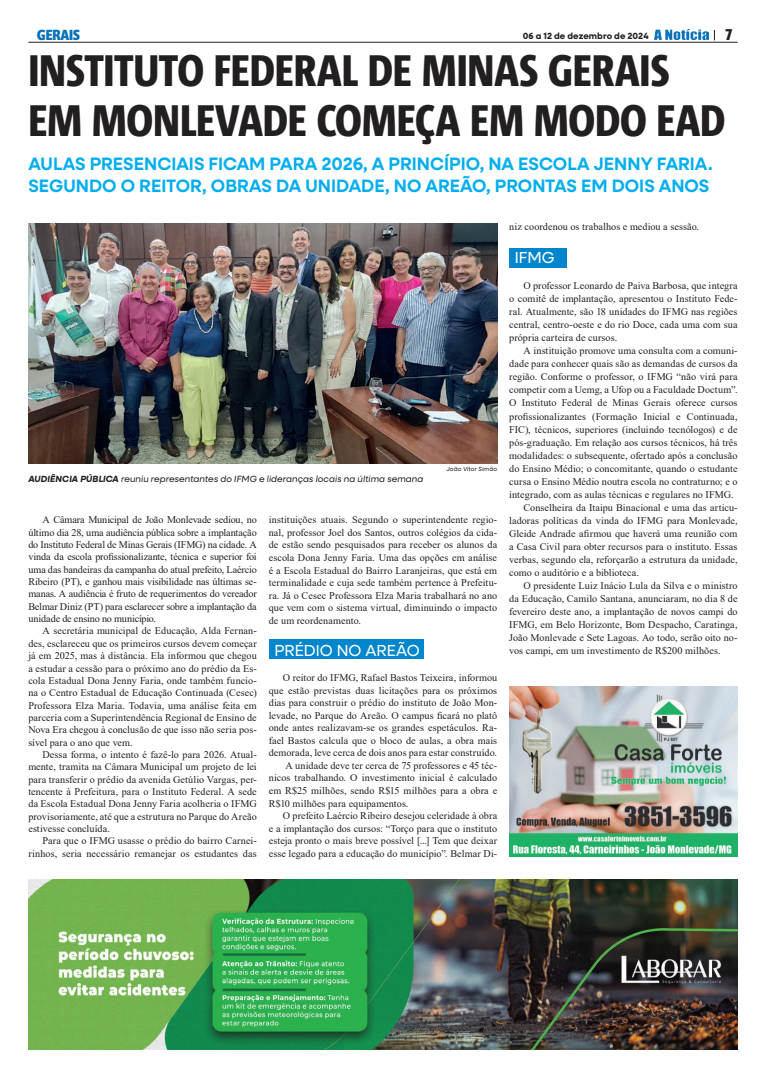
<style>
.page{position:relative;width:766px;height:1078px;background:#fff}
.page>*{position:absolute;margin:0;border:0;box-sizing:border-box;transform-origin:0 0}
.t1{font:800 44px/50px "Corpid Cd";letter-spacing:-.005em;color:#231f20}
.t2{font:600 18px/21.6px "Neulis Sans";color:#00aeef}
.t3{font:16px "Neulis Sans";color:#fff}
.t4{font:700 16px "Prenton RP Cond";color:#231f20}
.t5{font:700 15px "Prenton RP Cond";color:#0672bb}
.t6{font:10.2px/12.3px "Times New Roman";letter-spacing:.005em;color:#231f20;text-align:justify}
.t7{font:italic 9px "Neulis Sans";letter-spacing:.01em;color:#231f20}
.t8{font:700 9px "Neulis Sans";letter-spacing:.01em;color:#231f20}
.t9{font:italic 6px "Neulis Sans";letter-spacing:.02em;color:#231f20}
.s1{font-weight:700}
</style>
<div class="page">
<img style="left:654px;top:30px;width:54px;height:9px">
<hr style="left:28px;top:42px;width:709px;height:1px;background:#231f20">
<img style="left:28px;top:879px;width:709px;height:170px">
<img style="left:28px;top:223px;width:469px;height:240px">
<img style="left:509px;top:686px;width:228px;height:170px">
<div style="left:269px;top:639px;width:154px;height:20px;background:#0086cc"></div>
<div style="left:509px;top:248px;width:57px;height:20px;background:#0086cc"></div>
<h3 class="t5" style="left:37px;top:25px;width:44px">GERAIS</h3>
<p class="t8" style="left:522px;top:29px;width:127px">06 a 12 de dezembro de 2024</p>
<h3 class="t4" style="left:725px;top:24px;width:8px">7</h3>
<h1 class="t1" style="left:28px;top:46px;width:698px">INSTITUTO FEDERAL DE MINAS GERAIS<br>EM MONLEVADE COMEÇA EM MODO EAD</h1>
<h2 class="t2" style="left:28px;top:152px;width:685px">AULAS PRESENCIAIS FICAM PARA 2026, A PRINCÍPIO, NA ESCOLA JENNY FARIA.<br>SEGUNDO O REITOR, OBRAS DA UNIDADE, NO AREÃO, PRONTAS EM DOIS ANOS</h2>
<p class="t9" style="left:446px;top:465px;width:52px">João Vítor Simão</p>
<p class="t7" style="left:28px;top:472px;width:396px"><span class="s1">AUDIÊNCIA PÚBLICA</span> reuniu representantes do IFMG e lideranças locais na última semana</p>
<p class="t6" style="left:28px;top:513px;width:230px;text-indent:14px">A Câmara Municipal de João Monlevade sediou, no último dia 28, uma audiência pública sobre a implantação do Instituto Federal de Minas Gerais (IFMG) na cidade. A vinda da escola profissionalizante, técnica e superior foi uma das bandeiras da campanha do atual prefeito, Laércio Ribeiro (PT), e ganhou mais visibilidade nas últimas se&shy;manas. A audiência é fruto de requerimentos do vereador Belmar Diniz (PT) para esclarecer sobre a implantação da unidade de ensino no município.</p>
<p class="t6" style="left:28px;top:624px;width:230px;text-indent:14px">A secretária municipal de Educação, Alda Fernan&shy;des, esclareceu que os primeiros cursos devem começar já em 2025, mas à distância. Ela informou que chegou a estudar a cessão para o próximo ano do prédio da Es&shy;cola Estadual Dona Jenny Faria, onde também funcio&shy;na o Centro Estadual de Educação Continuada (Cesec)<br>Professora Elza Maria. Todavia, uma análise feita em parceria com a Superintendência Regional de Ensino de Nova Era chegou à conclusão de que isso não seria pos&shy;sível para o ano que vem.</p>
<p class="t6" style="left:28px;top:747px;width:230px;text-indent:14px">Dessa forma, o intento é fazê-lo para 2026. Atual&shy;mente, tramita na Câmara Municipal um projeto de lei para transferir o prédio da avenida Getúlio Vargas, per&shy;tencente à Prefeitura, para o Instituto Federal. A sede da Escola Estadual Dona Jenny Faria acolheria o IFMG provisoriamente, até que a estrutura no Parque do Areão estivesse concluída.</p>
<p class="t6" style="left:28px;top:834px;width:230px;text-align:right">Para que o IFMG usasse o prédio do bairro Carnei&shy;rinhos, seria necessário remanejar os estudantes das</p>
<p class="t6" style="left:269px;top:513px;width:230px">instituições atuais. Segundo o superintendente regio&shy;nal, professor Joel dos Santos, outros colégios da cida&shy;de estão sendo pesquisados para receber os alunos da escola Dona Jenny Faria. Uma das opções em análise é a Escola Estadual do Bairro Laranjeiras, que está em terminalidade e cuja sede também pertence à Prefeitu&shy;ra. Já o Cesec Professora Elza Maria trabalhará no ano que vem com o sistema virtual, diminuindo o impacto de um reordenamento.</p>
<h3 class="t3" style="left:274px;top:638px;width:147px">PRÉDIO NO AREÃO</h3>
<p class="t6" style="left:283px;top:671px;width:216px">O reitor do IFMG, Rafael Bastos Teixeira, informou</p>
<p class="t6" style="left:269px;top:683px;width:230px">que estão previstas duas licitações para os próximos</p>
<p class="t6" style="left:269px;top:696px;width:230px">dias para construir o prédio do instituto de João Mon-</p>
<p class="t6" style="left:269px;top:708px;width:230px">levade, no Parque do Areão. O campus ficará no platô</p>
<p class="t6" style="left:269px;top:721px;width:230px">onde antes realizavam-se os grandes espetáculos. Ra-</p>
<p class="t6" style="left:269px;top:733px;width:230px">fael Bastos calcula que o bloco de aulas, a obra mais</p>
<p class="t6" style="left:269px;top:746px;width:230px">demorada, leve cerca de dois anos para estar construído.</p>
<p class="t6" style="left:285px;top:758px;width:213px">A unidade deve ter cerca de 75 professores e 45 téc-</p>
<p class="t6" style="left:269px;top:771px;width:230px">nicos trabalhando. O investimento inicial é calculado</p>
<p class="t6" style="left:269px;top:783px;width:230px">em R$25 milhões, sendo R$15 milhões para a obra e</p>
<p class="t6" style="left:269px;top:796px;width:141px">R$10 milhões para equipamentos.</p>
<p class="t6" style="left:283px;top:809px;width:216px">O prefeito Laércio Ribeiro desejou celeridade à obra</p>
<p class="t6" style="left:269px;top:821px;width:230px">e a implantação dos cursos: “Torço para que o instituto</p>
<p class="t6" style="left:269px;top:834px;width:230px">esteja pronto o mais breve possível [...] Tem que deixar</p>
<p class="t6" style="left:269px;top:846px;width:230px">esse legado para a educação do município”. Belmar Di-</p>
<p class="t6" style="left:509px;top:220px;width:191px">niz coordenou os trabalhos e mediou a sessão.</p>
<h3 class="t3" style="left:514px;top:246px;width:41px">IFMG</h3>
<p class="t6" style="left:509px;top:279px;width:230px;line-height:13px;text-indent:14px">O professor Leonardo de Paiva Barbosa, que integra o comitê de implantação, apresentou o Instituto Fede&shy;ral. Atualmente, são 18 unidades do IFMG nas regiões central, centro-oeste e do rio Doce, cada uma com sua própria carteira de cursos.</p>
<p class="t6" style="left:523px;top:344px;width:216px">A instituição promove uma consulta com a comuni-</p>
<p class="t6" style="left:509px;top:357px;width:230px">dade para conhecer quais são as demandas de cursos da</p>
<p class="t6" style="left:509px;top:370px;width:230px">região. Conforme o professor, o IFMG “não virá para</p>
<p class="t6" style="left:509px;top:383px;width:230px">competir com a Uemg, a Ufop ou a Faculdade Doctum”.</p>
<p class="t6" style="left:509px;top:396px;width:230px">O Instituto Federal de Minas Gerais oferece cursos</p>
<p class="t6" style="left:509px;top:409px;width:230px">profissionalizantes (Formação Inicial e Continuada,</p>
<p class="t6" style="left:509px;top:422px;width:230px">FIC), técnicos, superiores (incluindo tecnólogos) e de</p>
<p class="t6" style="left:509px;top:435px;width:230px">pós-graduação. Em relação aos cursos técnicos, há três</p>
<p class="t6" style="left:509px;top:448px;width:230px">modalidades: o subsequente, ofertado após a conclusão</p>
<p class="t6" style="left:509px;top:461px;width:230px">do Ensino Médio; o concomitante, quando o estudante</p>
<p class="t6" style="left:509px;top:474px;width:230px">cursa o Ensino Médio noutra escola no contraturno; e o</p>
<p class="t6" style="left:509px;top:487px;width:226px">integrado, com as aulas técnicas e regulares no IFMG.</p>
<p class="t6" style="left:523px;top:500px;width:216px">Conselheira da Itaipu Binacional e uma das articu-</p>
<p class="t6" style="left:509px;top:513px;width:230px">ladoras políticas da vinda do IFMG para Monlevade,</p>
<p class="t6" style="left:509px;top:526px;width:230px">Gleide Andrade afirmou que haverá uma reunião com</p>
<p class="t6" style="left:509px;top:539px;width:230px">a Casa Civil para obter recursos para o instituto. Essas</p>
<p class="t6" style="left:509px;top:552px;width:230px">verbas, segundo ela, reforçarão a estrutura da unidade,</p>
<p class="t6" style="left:509px;top:565px;width:131px">como o auditório e a biblioteca.</p>
<p class="t6" style="left:523px;top:578px;width:216px">O presidente Luiz Inácio Lula da Silva e o ministro</p>
<p class="t6" style="left:509px;top:591px;width:230px">da Educação, Camilo Santana, anunciaram, no dia 8 de</p>
<p class="t6" style="left:509px;top:604px;width:230px">fevereiro deste ano, a implantação de novos campi do</p>
<p class="t6" style="left:509px;top:617px;width:230px">IFMG, em Belo Horizonte, Bom Despacho, Caratinga,</p>
<p class="t6" style="left:509px;top:630px;width:230px">João Monlevade e Sete Lagoas. Ao todo, serão oito no-</p>
<p class="t6" style="left:509px;top:643px;width:213px">vos campi, em um investimento de R$200 milhões.</p>
</div>
